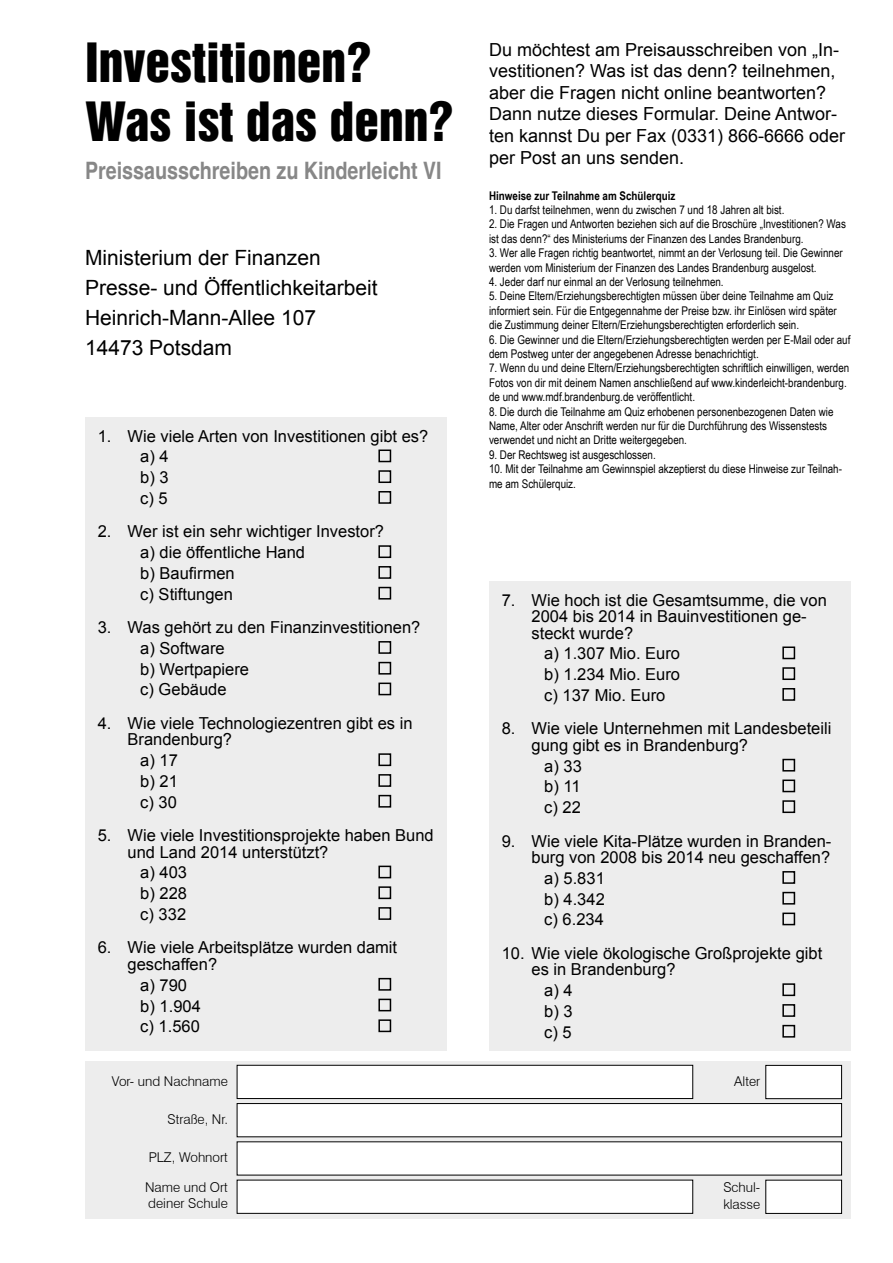
<style>
.page{position:relative;width:893px;height:1263px;background:#fff}
.page>*{position:absolute;margin:0;border:0;box-sizing:border-box;transform-origin:0 0}
.t1{font:49.5px/59.4px "Helvetica Inserat LT Pro";color:#000}
.t2{font:700 condensed 24px "Helvetica";color:#878787}
.t3{font:21px/30px "Arial";color:#000}
.t4{font:18px/21.6px "Arial";color:#000}
.t5{font:16.5px/20.7px "Arial";color:#000}
.t6{font:300 13.5px/16.2px "Swiss 721 BT";color:#000}
.t7{font:12px/14.4px "Arial Narrow";color:#000}
.t8{font:700 12px "Arial Narrow";color:#000}
</style>
<div class="page">
<div style="left:85px;top:417px;width:361px;height:633px;background:#ededed"></div>
<div style="left:378px;top:449px;width:13px;height:13px;border:2px solid #000"></div>
<div style="left:378px;top:470px;width:13px;height:13px;border:2px solid #000"></div>
<div style="left:378px;top:491px;width:13px;height:13px;border:2px solid #000"></div>
<div style="left:378px;top:545px;width:13px;height:13px;border:2px solid #000"></div>
<div style="left:378px;top:566px;width:13px;height:13px;border:2px solid #000"></div>
<div style="left:378px;top:587px;width:13px;height:12px;border:2px solid #000"></div>
<div style="left:378px;top:641px;width:13px;height:13px;border:2px solid #000"></div>
<div style="left:378px;top:662px;width:13px;height:12px;border:2px solid #000"></div>
<div style="left:378px;top:682px;width:13px;height:13px;border:2px solid #000"></div>
<div style="left:378px;top:753px;width:13px;height:13px;border:2px solid #000"></div>
<div style="left:378px;top:774px;width:13px;height:13px;border:2px solid #000"></div>
<div style="left:378px;top:795px;width:13px;height:13px;border:2px solid #000"></div>
<div style="left:378px;top:866px;width:13px;height:12px;border:2px solid #000"></div>
<div style="left:378px;top:886px;width:13px;height:13px;border:2px solid #000"></div>
<div style="left:378px;top:907px;width:13px;height:13px;border:2px solid #000"></div>
<div style="left:378px;top:978px;width:13px;height:13px;border:2px solid #000"></div>
<div style="left:378px;top:999px;width:13px;height:12px;border:2px solid #000"></div>
<div style="left:378px;top:1019px;width:13px;height:13px;border:2px solid #000"></div>
<div style="left:489px;top:581px;width:361px;height:469px;background:#ededed"></div>
<div style="left:782px;top:646px;width:13px;height:13px;border:2px solid #000"></div>
<div style="left:782px;top:667px;width:13px;height:13px;border:2px solid #000"></div>
<div style="left:782px;top:688px;width:13px;height:13px;border:2px solid #000"></div>
<div style="left:782px;top:759px;width:13px;height:12px;border:2px solid #000"></div>
<div style="left:782px;top:779px;width:13px;height:13px;border:2px solid #000"></div>
<div style="left:782px;top:800px;width:13px;height:13px;border:2px solid #000"></div>
<div style="left:782px;top:871px;width:13px;height:13px;border:2px solid #000"></div>
<div style="left:782px;top:892px;width:13px;height:12px;border:2px solid #000"></div>
<div style="left:782px;top:912px;width:13px;height:13px;border:2px solid #000"></div>
<div style="left:782px;top:983px;width:13px;height:13px;border:2px solid #000"></div>
<div style="left:782px;top:1004px;width:13px;height:13px;border:2px solid #000"></div>
<div style="left:782px;top:1025px;width:13px;height:12px;border:2px solid #000"></div>
<div style="left:85px;top:1061px;width:765px;height:157px;background:#ededed"></div>
<div style="left:237px;top:1065px;width:456px;height:33px;background:#fff"></div>
<div style="left:237px;top:1065px;width:456px;height:34px;border:1px solid #000"></div>
<div style="left:237px;top:1103px;width:605px;height:34px;background:#fff"></div>
<div style="left:237px;top:1103px;width:605px;height:34px;border:1px solid #000"></div>
<div style="left:766px;top:1065px;width:76px;height:34px;background:#fff"></div>
<div style="left:765px;top:1065px;width:77px;height:34px;border:1px solid #000"></div>
<div style="left:237px;top:1142px;width:605px;height:33px;background:#fff"></div>
<div style="left:237px;top:1180px;width:456px;height:33px;background:#fff"></div>
<div style="left:237px;top:1180px;width:456px;height:34px;border:1px solid #000"></div>
<div style="left:766px;top:1180px;width:76px;height:33px;background:#fff"></div>
<div style="left:765px;top:1180px;width:77px;height:34px;border:1px solid #000"></div>
<h1 class="t1" style="left:85px;top:35px;width:370px">Investitionen?<br>Was ist das denn?</h1>
<h2 class="t2" style="left:85px;top:154px;width:358px">Preissausschreiben zu Kinderleicht VI</h2>
<h3 class="t3" style="left:85px;top:243px;width:294px">Ministerium der Finanzen<br>Presse- und Öffentlichkeitarbeit<br>Heinrich-Mann-Allee 107<br>14473 Potsdam</h3>
<h3 class="t5" style="left:140px;top:425px;width:290px;text-indent:-43px">1. Wie viele Arten von Investitionen gibt es? a) 4<br>b) 3<br>c) 5</h3>
<h3 class="t5" style="left:140px;top:521px;width:245px;text-indent:-43px">2. Wer ist ein sehr wichtiger Investor? a) die öffentliche Hand<br>b) Baufirmen<br>c) Stiftungen</h3>
<h3 class="t5" style="left:140px;top:617px;width:282px;text-indent:-43px">3. Was gehört zu den Finanzinvestitionen? a) Software<br>b) Wertpapiere<br>c) Gebäude</h3>
<h3 class="t5" style="left:128px;top:715px;width:286px;line-height:16.5px;text-indent:-30px">4. Wie viele Technologiezentren gibt es in<br>Brandenburg?</h3>
<h3 class="t5" style="left:140px;top:750px;width:39px;text-align:justify">a) 17 b) 21 c) 30</h3>
<h3 class="t5" style="left:128px;top:827px;width:308px;line-height:16.5px;text-indent:-30px">5. Wie viele Investitionsprojekte haben Bund und Land 2014 unterstützt?</h3>
<h3 class="t5" style="left:140px;top:862px;width:48px;text-align:justify">a) 403 b) 228 c) 332</h3>
<h3 class="t5" style="left:128px;top:940px;width:271px;line-height:16.5px;text-indent:-30px">6. Wie viele Arbeitsplätze wurden damit geschaffen?</h3>
<h3 class="t5" style="left:140px;top:975px;width:62px">a) 790 b) 1.904 c) 1.560</h3>
<p class="t6" style="left:112px;top:1073px;width:118px">Vor- und Nachname</p>
<p class="t6" style="left:168px;top:1111px;width:62px">Straße, Nr.</p>
<p class="t6" style="left:149px;top:1149px;width:81px">PLZ, Wohnort</p>
<p class="t6" style="left:145px;top:1179px;width:84px">Name und Ort deiner Schule</p>
<h3 class="t4" style="left:489px;top:39px;width:358px">Du möchtest am Preisausschreiben von „In&shy;vestitionen? Was ist das denn? teilnehmen, aber die Fragen nicht online beantworten?<br>Dann nutze dieses Formular. Deine Antwor&shy;ten kannst Du per Fax (0331) 866-6666 oder per Post an uns senden.</h3>
<p class="t8" style="left:489px;top:186px;width:188px">Hinweise zur Teilnahme am Schülerquiz</p>
<p class="t7" style="left:489px;top:202px;width:297px">1. Du darfst teilnehmen, wenn du zwischen 7 und 18 Jahren alt bist.</p>
<p class="t7" style="left:489px;top:217px;width:358px">2. Die Fragen und Antworten beziehen sich auf die Broschüre „Investitionen? Was ist das denn?“ des Ministeriums der Finanzen des Landes Brandenburg.</p>
<p class="t7" style="left:489px;top:245px;width:355px">3. Wer alle Fragen richtig beantwortet, nimmt an der Verlosung teil. Die Gewinner werden vom Ministerium der Finanzen des Landes Brandenburg ausgelost.</p>
<p class="t7" style="left:489px;top:274px;width:236px">4. Jeder darf nur einmal an der Verlosung teilnehmen.</p>
<p class="t7" style="left:489px;top:289px;width:349px">5. Deine Eltern/Erziehungsberechtigten müssen über deine Teilnahme am Quiz informiert sein. Für die Entgegennahme der Preise bzw. ihr Einlösen wird später die Zustimmung deiner Eltern/Erziehungsberechtigten erforderlich sein.</p>
<p class="t7" style="left:489px;top:332px;width:363px">6. Die Gewinner und die Eltern/Erziehungsberechtigten werden per E-Mail oder auf dem Postweg unter der angegebenen Adresse benachrichtigt.</p>
<p class="t7" style="left:489px;top:361px;width:362px">7. Wenn du und deine Eltern/Erziehungsberechtigten schriftlich einwilligen, werden<br>Fotos von dir mit deinem Namen anschließend auf www.kinderleicht-brandenburg. de und www.mdf.brandenburg.de veröffentlicht.</p>
<p class="t7" style="left:489px;top:404px;width:346px">8. Die durch die Teilnahme am Quiz erhobenen personenbezogenen Daten wie<br>Name, Alter oder Anschrift werden nur für die Durchführung des Wissenstests verwendet und nicht an Dritte weitergegeben.</p>
<p class="t7" style="left:489px;top:447px;width:168px">9. Der Rechtsweg ist ausgeschlossen.</p>
<p class="t7" style="left:489px;top:461px;width:355px">10. Mit der Teilnahme am Gewinnspiel akzeptierst du diese Hinweise zur Teilnah&shy;me am Schülerquiz.</p>
<h3 class="t5" style="left:531px;top:592px;width:297px;line-height:16.5px;text-indent:-30px">7. Wie hoch ist die Gesamtsumme, die von<br>2004 bis 2014 in Bauinvestitionen ge&shy;steckt wurde?</h3>
<h3 class="t5" style="left:544px;top:643px;width:137px;text-align:justify">a) 1.307 Mio. Euro b) 1.234 Mio. Euro c) 137 Mio. Euro</h3>
<h3 class="t5" style="left:531px;top:720px;width:301px;line-height:16.5px;text-indent:-30px">8. Wie viele Unternehmen mit Landesbeteili gung gibt es in Brandenburg?</h3>
<h3 class="t5" style="left:544px;top:756px;width:39px;text-align:justify">a) 33 b) 11 c) 22</h3>
<h3 class="t5" style="left:502px;top:833px;width:331px;line-height:16.5px;text-align:right">9. Wie viele Kita-Plätze wurden in Branden&shy;burg von 2008 bis 2014 neu geschaffen?</h3>
<h3 class="t5" style="left:544px;top:868px;width:62px;text-align:justify">a) 5.831 b) 4.342 c) 6.234</h3>
<h3 class="t5" style="left:531px;top:945px;width:292px;line-height:16.5px;text-indent:-30px">10. Wie viele ökologische Großprojekte gibt es in Brandenburg?</h3>
<h3 class="t5" style="left:544px;top:980px;width:30px;text-align:justify">a) 4 b) 3 c) 5</h3>
<p class="t6" style="left:734px;top:1073px;width:28px">Alter</p>
<p class="t6" style="left:723px;top:1179px;width:38px">Schul&shy;klasse</p>
</div>
